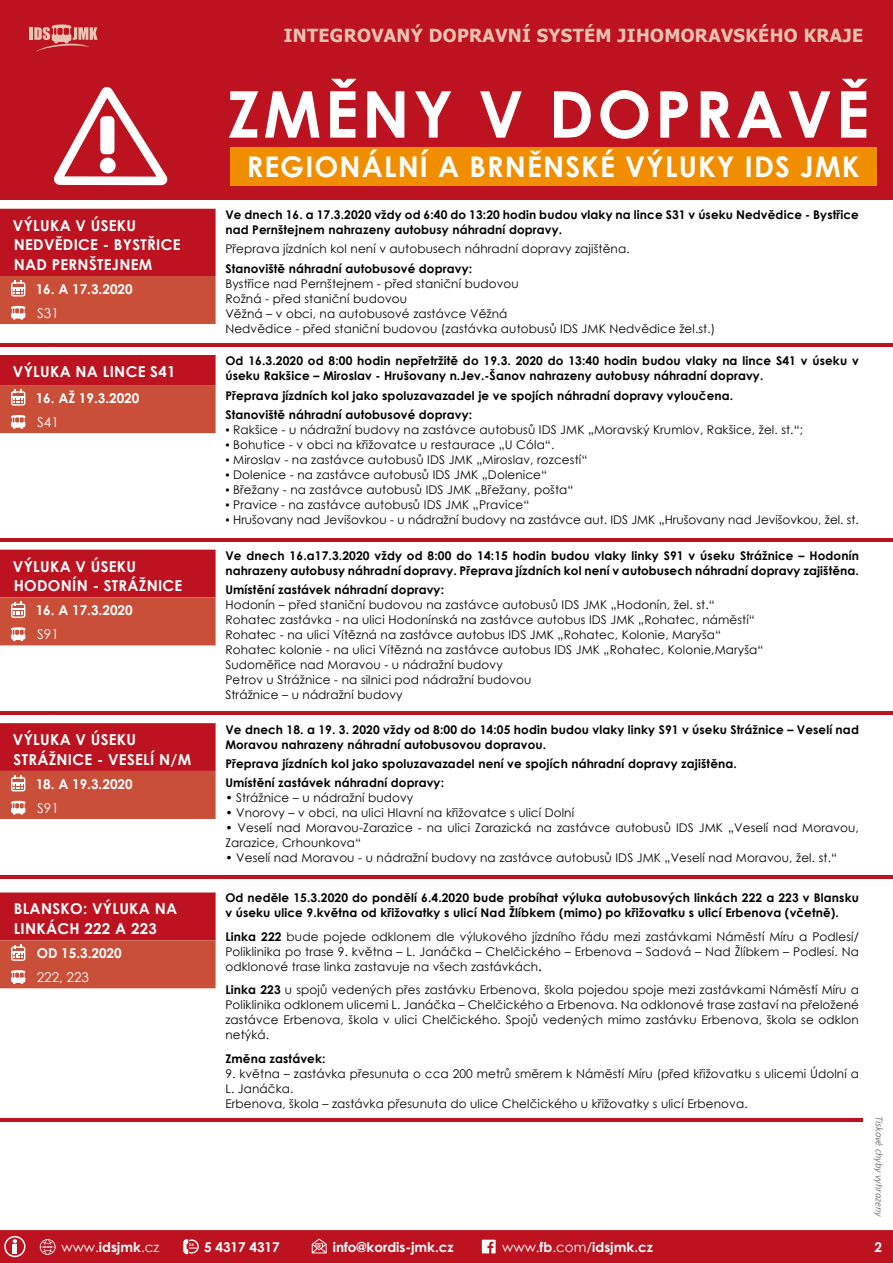
<style>
.page{position:relative;width:893px;height:1263px;background:#fff}
.page>*{position:absolute;margin:0;border:0;box-sizing:border-box;transform-origin:0 0}
.t1{font:700 64.5px "Century Gothic";letter-spacing:.055em;color:#fff}
.t2{font:700 28.5px "Century Gothic";letter-spacing:.04em;color:#fff}
.t3{font:700 18px "Tahoma";letter-spacing:.02em;color:#ebc2b0}
.t4{font:700 15px/19.5px "Century Gothic";letter-spacing:.02em;color:#fff}
.t5{font:700 13.5px "Century Gothic";color:#fff}
.t6{font:13.5px "Century Gothic";color:#fff}
.t7{font:12px/15px "Century Gothic";letter-spacing:.01em;color:#000}
.t8{font:700 12px/15px "Century Gothic";letter-spacing:.01em;color:#000}
.t9{font:italic 300 10.5px "Calibri";letter-spacing:-.005em;color:#58585a}
.t10{font:700 4.95px "Century Gothic";color:#fff}
.t11{font:900 3.6px "Neo Sans";color:#fff}
.t12{font:900 3.45px "Neo Sans";color:#fff;scale:1.04 1}
.t13{font:900 2.25px "Neo Sans";color:#fff;scale:1.04 1}
.s1{font-weight:700}
.s2{font-weight:400}
</style>
<div class="page">
<div style="left:0;top:0;width:893px;height:199px;background:#bd1220"></div>
<div style="left:230px;top:147px;width:646px;height:38px;background:#f18e00"></div>
<svg style="left:54px;top:87px;width:113px;height:98px"></svg>
<div style="left:100px;top:158px;width:16px;height:15px;background:#fff;border-radius:50%"></div>
<div style="left:100px;top:116px;width:14px;height:38px;background:#fff;border-radius:4px"></div>
<svg style="left:30px;top:24px;width:68px;height:27px"></svg>
<div style="left:0;top:1230px;width:893px;height:33px;background:#bd1220"></div>
<hr style="left:0;top:343px;width:893px;height:3px;background:#bd1220">
<hr style="left:0;top:538px;width:893px;height:3px;background:#bd1220">
<hr style="left:0;top:711px;width:893px;height:3px;background:#bd1220">
<svg style="left:0;top:209px;width:216px;height:115px;background:#c22d2d"></svg>
<svg style="left:0;top:355px;width:216px;height:78px;background:#c53a32"></svg>
<svg style="left:0;top:550px;width:216px;height:95px;background:#c3332f"></svg>
<hr style="left:0;top:876px;width:893px;height:3px;background:#bd1220">
<svg style="left:0;top:723px;width:216px;height:96px;background:#c3332f"></svg>
<svg style="left:0;top:892px;width:216px;height:96px;background:#c43430"></svg>
<hr style="left:0;top:1119px;width:863px;height:3px;background:#bd1220">
<h3 class="t3" style="left:284px;top:23px;width:581px">INTEGROVANÝ DOPRAVNÍ SYSTÉM JIHOMORAVSKÉHO KRAJE</h3>
<p class="t4" style="left:13px;top:215px;width:169px">VÝLUKA V ÚSEKU<br>NEDVĚDICE - BYSTŘICE<br>NAD PERNŠTEJNEM</p>
<p class="t5" style="left:36px;top:279px;width:98px">16. A 17.3.2020</p>
<p class="t6" style="left:37px;top:304px;width:23px">S31</p>
<p class="t4" style="left:13px;top:361px;width:164px">VÝLUKA NA LINCE S41</p>
<p class="t5" style="left:36px;top:388px;width:105px">16. AŽ 19.3.2020</p>
<p class="t6" style="left:37px;top:413px;width:23px">S41</p>
<p class="t4" style="left:13px;top:556px;width:171px">VÝLUKA V ÚSEKU<br>HODONÍN - STRÁŽNICE</p>
<p class="t5" style="left:36px;top:600px;width:98px">16. A 17.3.2020</p>
<p class="t6" style="left:37px;top:625px;width:23px">S91</p>
<p class="t4" style="left:13px;top:729px;width:180px">VÝLUKA V ÚSEKU<br>STRÁŽNICE - VESELÍ N/M</p>
<p class="t5" style="left:36px;top:774px;width:98px">18. A 19.3.2020</p>
<p class="t6" style="left:37px;top:798px;width:23px">S91</p>
<p class="t4" style="left:14px;top:898px;width:165px">BLANSKO: VÝLUKA NA<br>LINKÁCH 222 A 223</p>
<p class="t5" style="left:37px;top:943px;width:87px">OD 15.3.2020</p>
<p class="t6" style="left:37px;top:968px;width:54px">222, 223</p>
<h1 class="t1" style="left:227px;top:65px;width:643px">ZMĚNY V DOPRAVĚ</h1>
<h2 class="t2" style="left:247px;top:145px;width:614px">REGIONÁLNÍ A BRNĚNSKÉ VÝLUKY IDS JMK</h2>
<p class="t8" style="left:225px;top:207px;width:635px">Ve dnech 16. a 17.3.2020 vždy od 6:40 do 13:20 hodin budou vlaky na lince S31 v úseku Nedvědice - Bystřice nad Pernštejnem nahrazeny autobusy náhradní dopravy.</p>
<p class="t7" style="left:225px;top:241px;width:406px">Přeprava jízdních kol není v autobusech náhradní dopravy zajištěna.</p>
<p class="t8" style="left:225px;top:260px;width:248px">Stanoviště náhradní autobusové dopravy:</p>
<p class="t7" style="left:225px;top:276px;width:491px">Bystřice nad Pernštejnem - před staniční budovou<br>Rožná - před staniční budovou<br>Věžná – v obci, na autobusové zastávce Věžná<br>Nedvědice - před staniční budovou (zastávka autobusů IDS JMK Nedvědice žel.st.)</p>
<p class="t8" style="left:225px;top:353px;width:635px">Od 16.3.2020 od 8:00 hodin nepřetržitě do 19.3. 2020 do 13:40 hodin budou vlaky na lince S41 v úseku v úseku Rakšice – Miroslav - Hrušovany n.Jev.-Šanov nahrazeny autobusy náhradní dopravy.</p>
<p class="t8" style="left:225px;top:385px;width:509px;line-height:19.2px">Přeprava jízdních kol jako spoluzavazadel je ve spojích náhradní dopravy vyloučena.<br>Stanoviště náhradní autobusové dopravy:</p>
<p class="t7" style="left:225px;top:422px;width:579px">▪ Rakšice - u nádražní budovy na zastávce autobusů IDS JMK „Moravský Krumlov, Rakšice, žel. st.“;</p>
<p class="t7" style="left:225px;top:437px;width:331px">▪ Bohutice - v obci na křižovatce u restaurace „U Cóla“.</p>
<p class="t7" style="left:225px;top:452px;width:364px">▪ Miroslav - na zastávce autobusů IDS JMK „Miroslav, rozcestí“</p>
<p class="t7" style="left:225px;top:467px;width:323px">▪ Dolenice - na zastávce autobusů IDS JMK „Dolenice“</p>
<p class="t7" style="left:225px;top:482px;width:350px">▪ Břežany - na zastávce autobusů IDS JMK „Břežany, pošta“</p>
<p class="t7" style="left:225px;top:497px;width:306px">▪ Pravice - na zastávce autobusů IDS JMK „Pravice“</p>
<p class="t7" style="left:225px;top:512px;width:635px">▪ Hrušovany nad Jevišovkou - u nádražní budovy na zastávce aut. IDS JMK „Hrušovany nad Jevišovkou, žel. st.</p>
<p class="t8" style="left:225px;top:548px;width:635px">Ve dnech 16.a17.3.2020 vždy od 8:00 do 14:15 hodin budou vlaky linky S91 v úseku Strážnice – Hodonín nahrazeny autobusy náhradní dopravy. Přeprava jízdních kol není v autobusech náhradní dopravy zajištěna.</p>
<p class="t8" style="left:225px;top:582px;width:220px">Umístění zastávek náhradní dopravy:</p>
<p class="t7" style="left:225px;top:597px;width:540px">Hodonín – před staniční budovou na zastávce autobusů IDS JMK „Hodonín, žel. st.“ Rohatec zastávka - na ulici Hodonínská na zastávce autobus IDS JMK „Rohatec, náměstí“ Rohatec - na ulici Vítězná na zastávce autobus IDS JMK „Rohatec, Kolonie, Maryša“ Rohatec kolonie - na ulici Vítězná na zastávce autobus IDS JMK „Rohatec, Kolonie,Maryša“ Sudoměřice nad Moravou - u nádražní budovy<br>Petrov u Strážnice - na silnici pod nádražní budovou<br>Strážnice – u nádražní budovy</p>
<p class="t8" style="left:225px;top:721px;width:635px">Ve dnech 18. a 19. 3. 2020 vždy od 8:00 do 14:05 hodin budou vlaky linky S91 v úseku Strážnice – Veselí nad<br>Moravou nahrazeny náhradní autobusovou dopravou.</p>
<p class="t8" style="left:225px;top:753px;width:513px;line-height:19.2px">Přeprava jízdních kol jako spoluzavazadel není ve spojích náhradní dopravy zajištěna.<br>Umístění zastávek náhradní dopravy:</p>
<p class="t7" style="left:225px;top:790px;width:190px">• Strážnice – u nádražní budovy</p>
<p class="t7" style="left:225px;top:805px;width:350px">• Vnorovy – v obci, na ulici Hlavní na křižovatce s ulicí Dolní</p>
<p class="t7" style="left:225px;top:820px;width:635px">• Veselí nad Moravou-Zarazice - na ulici Zarazická na zastávce autobusů IDS JMK „Veselí nad Moravou,<br>Zarazice, Crhounkova“</p>
<p class="t7" style="left:225px;top:850px;width:613px">• Veselí nad Moravou - u nádražní budovy na zastávce autobusů IDS JMK „Veselí nad Moravou, žel. st.“</p>
<p class="t8" style="left:225px;top:890px;width:635px">Od neděle 15.3.2020 do pondělí 6.4.2020 bude probíhat výluka autobusových linkách 222 a 223 v Blansku v úseku ulice 9.května od křižovatky s ulicí Nad Žlíbkem (mimo) po křižovatku s ulicí Erbenova (včetně).</p>
<p class="t7" style="left:225px;top:929px;width:635px;text-align:justify"><span class="s1">Linka 222</span> bude pojede odklonem dle výlukového jízdního řádu mezi zastávkami Náměstí Míru a Podlesí/ Poliklinika po trase 9. května – L. Janáčka – Chelčického – Erbenova – Sadová – Nad Žlíbkem – Podlesí. Na odklonové trase linka zastavuje na všech zastávkách<span class="s1">.</span></p>
<p class="t7" style="left:225px;top:982px;width:635px;text-align:justify"><span class="s1">Linka 223</span> u spojů vedených přes zastávku Erbenova, škola pojedou spoje mezi zastávkami Náměstí Míru a Poliklinika odklonem ulicemi L. Janáčka – Chelčického a Erbenova. Na odklonové trase zastaví na přeložené zastávce Erbenova, škola v ulici Chelčického. Spojů vedených mimo zastávku Erbenova, škola se odklon netýká.</p>
<p class="t8" style="left:225px;top:1050px;width:102px">Změna zastávek:</p>
<p class="t7" style="left:225px;top:1066px;width:635px">9. května – zastávka přesunuta o cca 200 metrů směrem k Náměstí Míru (před křižovatku s ulicemi Údolní a<br>L. Janáčka.<br>Erbenova, škola – zastávka přesunuta do ulice Chelčického u křižovatky s ulicí Erbenova.</p>
<p class="t9" style="left:886px;top:1116px;width:102px;rotate:90deg">Tiskové chyby vyhrazeny</p>
<p class="t13" style="left:189px;top:1247px;width:9px">HODIN</p>
<p class="t5" style="left:204px;top:1236px;width:77px">5 4317 4317</p>
<p class="t10" style="left:317px;top:1242px;width:5px">@</p>
<p class="t5" style="left:333px;top:1236px;width:122px">info@kordis-jmk.cz</p>
<p class="t5" style="left:502px;top:1236px;width:152px"><span class="s2">www.</span>fb<span class="s2">.com/</span>idsjmk.cz</p>
<p class="t5" style="left:874px;top:1236px;width:9px">2</p>
<p class="t11" style="left:43px;top:1245px;width:11px">www</p>
<p class="t6" style="left:62px;top:1237px;width:99px">www.<span class="s1">idsjmk</span>.cz</p>
<p class="t12" style="left:189px;top:1243px;width:6px">24</p>
</div>
